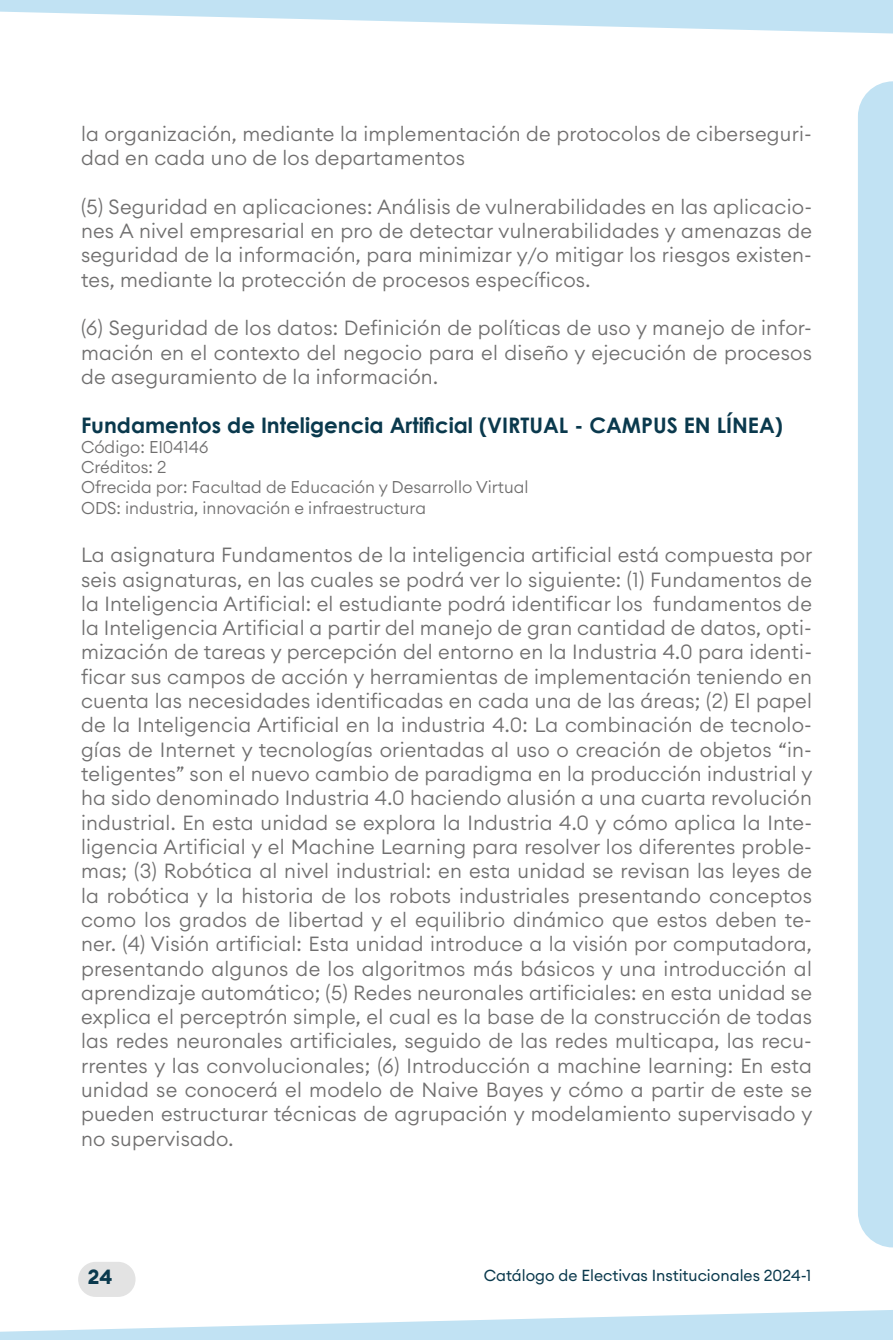
<style>
.page{position:relative;width:893px;height:1340px;background:#fff}
.page>*{position:absolute;margin:0;border:0;box-sizing:border-box;transform-origin:0 0}
.t1{font:700 21.38px "Century Gothic";color:#0a394d}
.t2{font:300 20.25px/24.3px "Euclid Circular A";letter-spacing:.01em;color:#706f6f;text-align:justify}
.t3{font:700 20.25px "Euclid Circular A";color:#0a394d}
.t4{font:300 16.88px/20.2px "Euclid Circular A";color:#706f6f}
.t5{font:15.75px "Euclid Circular A";color:#0a394d}
</style>
<div class="page">
<div style="left:858px;top:81px;width:35px;height:1166px;background:#c1e2f3"></div>
<div style="left:78px;top:1261px;width:58px;height:35px;background:#e3e3e3;border-radius:18px"></div>
<svg style="left:0;top:0;width:893px;height:33px"></svg>
<svg style="left:0;top:1310px;width:893px;height:29px"></svg>
<p class="t2" style="left:81px;top:121px;width:732px">la organización, mediante la implementación de protocolos de ciberseguri&shy;dad en cada uno de los departamentos</p>
<p class="t2" style="left:81px;top:194px;width:732px">(5) Seguridad en aplicaciones: Análisis de vulnerabilidades en las aplicacio&shy;nes A nivel empresarial en pro de detectar vulnerabilidades y amenazas de seguridad de la información, para minimizar y/o mitigar los riesgos existen&shy;tes, mediante la protección de procesos específicos.</p>
<p class="t2" style="left:81px;top:316px;width:732px">(6) Seguridad de los datos: Definición de políticas de uso y manejo de infor&shy;mación en el contexto del negocio para el diseño y ejecución de procesos de aseguramiento de la información.</p>
<p class="t1" style="left:81px;top:408px;width:703px">Fundamentos de Inteligencia Artificial (VIRTUAL - CAMPUS EN LÍNEA)</p>
<p class="t4" style="left:81px;top:436px;width:449px">Código: EI04146<br>Créditos: 2<br>Ofrecida por: Facultad de Educación y Desarrollo Virtual ODS: industria, innovación e infraestructura</p>
<p class="t2" style="left:81px;top:542px;width:733px">La asignatura Fundamentos de la inteligencia artificial está compuesta por seis asignaturas, en las cuales se podrá ver lo siguiente: (1) Fundamentos de la Inteligencia Artificial: el estudiante podrá identificar los fundamentos de la Inteligencia Artificial a partir del manejo de gran cantidad de datos, opti&shy;mización de tareas y percepción del entorno en la Industria 4.0 para identi&shy;ficar sus campos de acción y herramientas de implementación teniendo en cuenta las necesidades identificadas en cada una de las áreas; (2) El papel de la Inteligencia Artificial en la industria 4.0: La combinación de tecnolo&shy;gías de Internet y tecnologías orientadas al uso o creación de objetos “in&shy;teligentes” son el nuevo cambio de paradigma en la producción industrial y ha sido denominado Industria 4.0 haciendo alusión a una cuarta revolución industrial. En esta unidad se explora la Industria 4.0 y cómo aplica la Inte&shy;ligencia Artificial y el Machine Learning para resolver los diferentes proble&shy;mas; (3) Robótica al nivel industrial: en esta unidad se revisan las leyes de la robótica y la historia de los robots industriales presentando conceptos como los grados de libertad y el equilibrio dinámico que estos deben te&shy;ner. (4) Visión artificial: Esta unidad introduce a la visión por computadora, presentando algunos de los algoritmos más básicos y una introducción al aprendizaje automático; (5) Redes neuronales artificiales: en esta unidad se explica el perceptrón simple, el cual es la base de la construcción de todas las redes neuronales artificiales, seguido de las redes multicapa, las recu&shy;rrentes y las convolucionales; (6) Introducción a machine learning: En esta unidad se conocerá el modelo de Naive Bayes y cómo a partir de este se pueden estructurar técnicas de agrupación y modelamiento supervisado y no supervisado.</p>
<p class="t3" style="left:88px;top:1263px;width:26px">24</p>
<p class="t5" style="left:484px;top:1264px;width:329px">Catálogo de Electivas Institucionales 2024-1</p>
</div>
